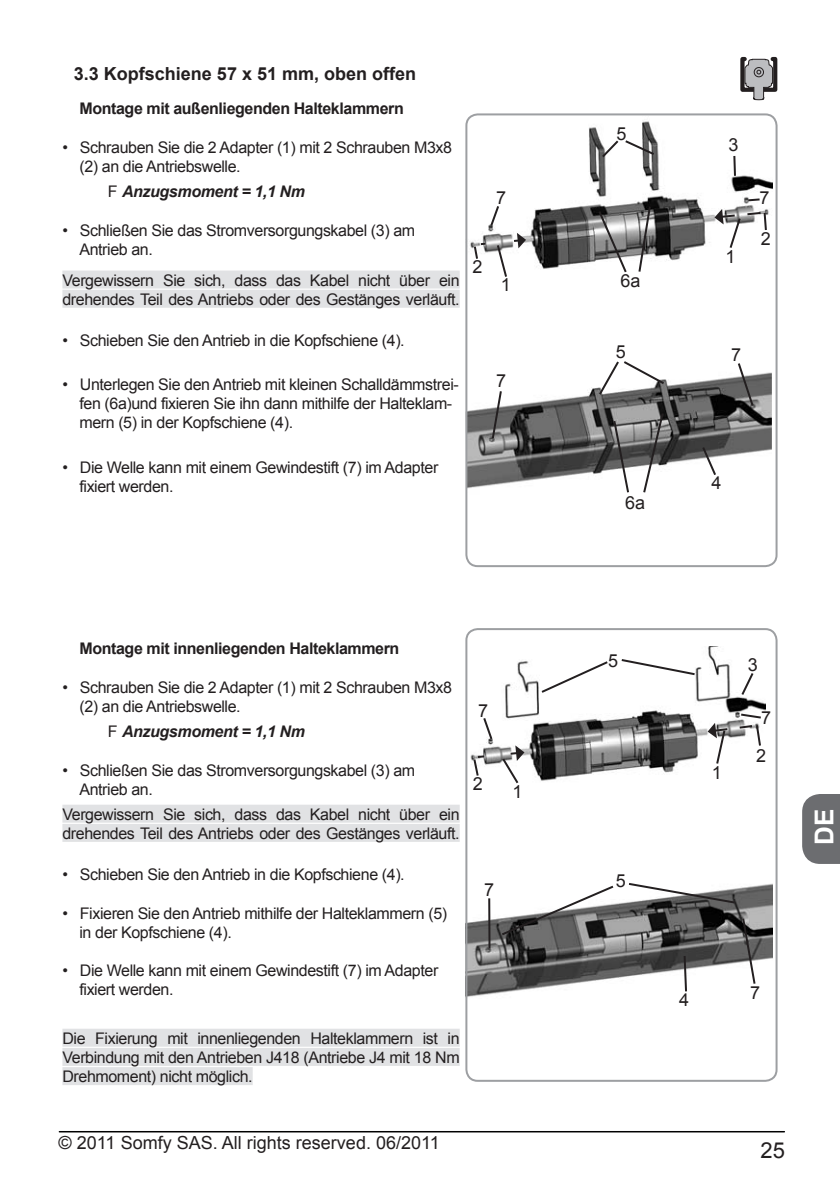
<style>
.page{position:relative;width:840px;height:1191px;background:#fff}
.page>*{position:absolute;margin:0;border:0;box-sizing:border-box;transform-origin:0 0}
.t1{font:700 26px "Arial";color:#fff}
.t2{font:22px "Arial";color:#231f20}
.t3{font:18px "Arial";color:#231f20}
.t4{font:700 18px "Arial";color:#231f20}
.t5{font:16px/19.2px "Arial";letter-spacing:-.025em;color:#231f20}
.t6{font:700 16px "Arial";letter-spacing:-.025em;color:#231f20}
.t7{font:italic 700 16px "Arial";letter-spacing:-.025em;color:#231f20}
.s1{font-weight:400;font-style:normal}
</style>
<div class="page">
<hr style="left:59px;top:1131px;width:725px;height:1px;background:#000">
<svg style="left:802px;top:794px;width:37px;height:70px;background:#747577"></svg>
<div style="left:62px;top:270px;width:397px;height:18px;background:#e1e2e4"></div>
<div style="left:62px;top:290px;width:397px;height:18px;background:#e1e2e4"></div>
<div style="left:62px;top:804px;width:397px;height:18px;background:#e1e2e4"></div>
<div style="left:62px;top:824px;width:397px;height:18px;background:#e1e2e4"></div>
<div style="left:62px;top:1028px;width:397px;height:18px;background:#e1e2e4"></div>
<div style="left:62px;top:1048px;width:397px;height:18px;background:#e1e2e4"></div>
<div style="left:62px;top:1067px;width:190px;height:18px;background:#e1e2e4"></div>
<img style="left:470px;top:646px;width:295px;height:135px">
<img style="left:468px;top:883px;width:304px;height:114px">
<svg style="left:682px;top:954px;width:5px;height:39px"></svg>
<svg style="left:499px;top:884px;width:116px;height:53px"></svg>
<svg style="left:619px;top:657px;width:77px;height:19px"></svg>
<svg style="left:707px;top:712px;width:55px;height:54px"></svg>
<svg style="left:472px;top:716px;width:52px;height:68px"></svg>
<hr style="left:488px;top:898px;width:2px;height:50px;background:#231f20">
<svg style="left:740px;top:916px;width:16px;height:70px"></svg>
<svg style="left:739px;top:671px;width:15px;height:26px"></svg>
<div style="left:465px;top:628px;width:312px;height:453px;border:2px solid #9d9fa2;border-radius:11px"></div>
<svg style="left:539px;top:659px;width:70px;height:35px"></svg>
<svg style="left:626px;top:883px;width:110px;height:22px"></svg>
<svg style="left:740px;top:57px;width:37px;height:43px"></svg>
<img style="left:468px;top:116px;width:304px;height:153px">
<svg style="left:731px;top:154px;width:5px;height:24px"></svg>
<svg style="left:745px;top:197px;width:16px;height:5px"></svg>
<svg style="left:714px;top:209px;width:53px;height:41px"></svg>
<img style="left:468px;top:372px;width:303px;height:117px">
<div style="left:465px;top:113px;width:312px;height:454px;border:2px solid #9d9fa2;border-radius:11px"></div>
<svg style="left:490px;top:389px;width:13px;height:51px"></svg>
<svg style="left:597px;top:361px;width:69px;height:36px"></svg>
<svg style="left:611px;top:419px;width:19px;height:74px"></svg>
<svg style="left:641px;top:411px;width:23px;height:82px"></svg>
<svg style="left:700px;top:445px;width:17px;height:32px"></svg>
<svg style="left:735px;top:363px;width:19px;height:45px"></svg>
<svg style="left:472px;top:204px;width:53px;height:73px"></svg>
<svg style="left:636px;top:204px;width:15px;height:68px"></svg>
<svg style="left:596px;top:209px;width:32px;height:64px"></svg>
<svg style="left:599px;top:138px;width:57px;height:21px"></svg>
<p class="t4" style="left:74px;top:62px;width:344px">3.3 Kopfschiene 57 x 51 mm, oben offen</p>
<p class="t6" style="left:79px;top:98px;width:326px">Montage mit außenliegenden Halteklammern</p>
<p class="t5" style="left:79px;top:138px;width:374px;text-indent:-17px">• Schrauben Sie die 2 Adapter (1) mit 2 Schrauben M3x8 (2) an die Antriebswelle.</p>
<p class="t7" style="left:108px;top:181px;width:198px"><span class="s1">)</span> Anzugsmoment = 1,1 Nm</p>
<p class="t5" style="left:79px;top:221px;width:337px;text-indent:-17px">• Schließen Sie das Stromversorgungskabel (3) am<br>Antrieb an.</p>
<p class="t5" style="left:62px;top:270px;width:398px">Vergewissern Sie sich, dass das Kabel nicht über ein drehendes Teil des Antriebs oder des Gestänges verläuft.</p>
<p class="t5" style="left:62px;top:331px;width:343px">• Schieben Sie den Antrieb in die Kopfschiene (4).</p>
<p class="t5" style="left:79px;top:375px;width:380px;text-indent:-17px">• Unterlegen Sie den Antrieb mit kleinen Schalldämmstrei&shy;fen (6a)und fixieren Sie ihn dann mithilfe der Halteklam&shy;mern (5) in der Kopfschiene (4).</p>
<p class="t5" style="left:79px;top:457px;width:360px;text-indent:-17px">• Die Welle kann mit einem Gewindestift (7) im Adapter fixiert werden.</p>
<p class="t3" style="left:472px;top:255px;width:12px">2</p>
<p class="t3" style="left:496px;top:186px;width:12px">7</p>
<p class="t3" style="left:500px;top:273px;width:12px">1</p>
<p class="t3" style="left:496px;top:369px;width:12px">7</p>
<p class="t6" style="left:79px;top:637px;width:321px">Montage mit innenliegenden Halteklammern</p>
<p class="t5" style="left:79px;top:678px;width:374px;text-indent:-17px">• Schrauben Sie die 2 Adapter (1) mit 2 Schrauben M3x8 (2) an die Antriebswelle.</p>
<p class="t7" style="left:108px;top:721px;width:198px"><span class="s1">)</span> Anzugsmoment = 1,1 Nm</p>
<p class="t5" style="left:79px;top:760px;width:337px;text-indent:-17px">• Schließen Sie das Stromversorgungskabel (3) am<br>Antrieb an.</p>
<p class="t5" style="left:62px;top:804px;width:398px">Vergewissern Sie sich, dass das Kabel nicht über ein drehendes Teil des Antriebs oder des Gestänges verläuft.</p>
<p class="t5" style="left:62px;top:865px;width:343px">• Schieben Sie den Antrieb in die Kopfschiene (4).</p>
<p class="t5" style="left:79px;top:903px;width:369px;text-indent:-17px">• Fixieren Sie den Antrieb mithilfe der Halteklammern (5) in der Kopfschiene (4).</p>
<p class="t5" style="left:79px;top:961px;width:360px;text-indent:-17px">• Die Welle kann mit einem Gewindestift (7) im Adapter fixiert werden.</p>
<p class="t5" style="left:62px;top:1028px;width:398px;text-align:justify">Die Fixierung mit innenliegenden Halteklammern ist in Verbindung mit den Antrieben J418 (Antriebe J4 mit 18 Nm Drehmoment) nicht möglich.</p>
<p class="t3" style="left:478px;top:699px;width:12px">7</p>
<p class="t3" style="left:472px;top:772px;width:12px">2</p>
<p class="t3" style="left:484px;top:878px;width:12px">7</p>
<p class="t3" style="left:59px;top:1131px;width:382px">© 2011 Somfy SAS. All rights reserved. 06/2011</p>
<p class="t3" style="left:512px;top:779px;width:12px">1</p>
<p class="t3" style="left:616px;top:122px;width:12px">5</p>
<p class="t3" style="left:620px;top:269px;width:22px">6a</p>
<p class="t3" style="left:615px;top:339px;width:12px">5</p>
<p class="t3" style="left:625px;top:491px;width:22px">6a</p>
<p class="t3" style="left:728px;top:133px;width:12px">3</p>
<p class="t3" style="left:725px;top:244px;width:12px">1</p>
<p class="t3" style="left:759px;top:186px;width:12px">7</p>
<p class="t3" style="left:760px;top:226px;width:12px">2</p>
<p class="t3" style="left:730px;top:343px;width:12px">7</p>
<p class="t3" style="left:711px;top:471px;width:12px">4</p>
<p class="t3" style="left:608px;top:649px;width:12px">5</p>
<p class="t3" style="left:747px;top:653px;width:12px">3</p>
<p class="t3" style="left:760px;top:705px;width:12px">7</p>
<p class="t3" style="left:615px;top:869px;width:12px">5</p>
<p class="t3" style="left:711px;top:761px;width:12px">1</p>
<p class="t3" style="left:755px;top:743px;width:12px">2</p>
<p class="t3" style="left:679px;top:988px;width:12px">4</p>
<p class="t3" style="left:749px;top:981px;width:12px">7</p>
<h1 class="t1" style="left:806px;top:845px;width:38px;rotate:-90deg">DE</h1>
<h2 class="t2" style="left:760px;top:1136px;width:26px">25</h2>
</div>
